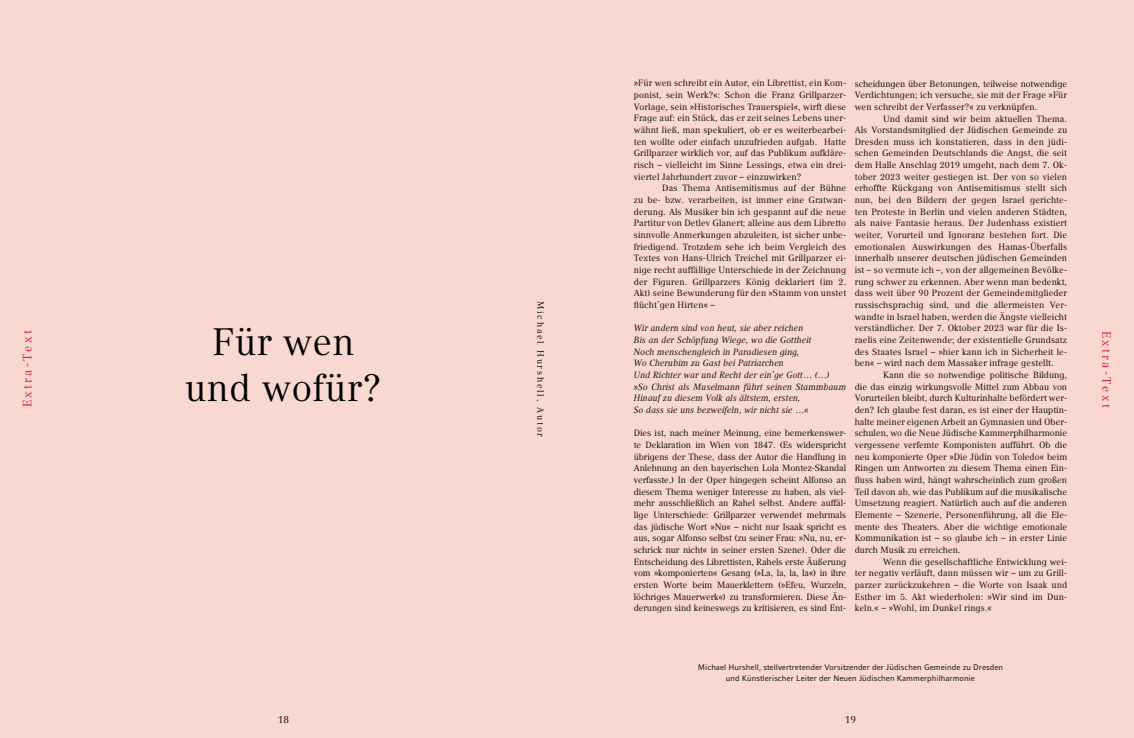
<style>
.page{position:relative;width:1134px;height:738px;background:#fff}
.page>*{position:absolute;margin:0;border:0;box-sizing:border-box;transform-origin:0 0}
.t1{font:38px/46.6px "Compatil Text LT Pro";letter-spacing:.01em;color:#000;text-align:center}
.t2{font:12px "Compatil Text LT Pro";letter-spacing:.2em;color:#d51130}
.t3{font:10px "Compatil Text LT Pro";color:#000}
.t4{font:9px/11.6px "Compatil Text LT Pro";letter-spacing:.01em;color:#000;text-align:justify}
.t5{font:italic 9px/11.6px "Compatil Text LT Pro";letter-spacing:.01em;color:#000}
.t6{font:9px "Compatil Text LT Pro";letter-spacing:.2em;color:#000}
.t7{font:8px/11.6px "Compatil Fact LT Pro";color:#000;text-align:center}
</style>
<div class="page">
<div style="left:0;top:0;width:1134px;height:737px;background:#f8d8d1"></div>
<h2 class="t2" style="left:20px;top:407px;width:78px;rotate:-90deg">Extra-Text</h2>
<h1 class="t1" style="left:185px;top:318px;width:199px">Für wen und wofür?</h1>
<p class="t6" style="left:546px;top:301px;width:137px;rotate:90deg">Michael Hurshell, Autor</p>
<p class="t4" style="left:634px;top:78px;width:214px">»Für wen schreibt ein Autor, ein Librettist, ein Kom&shy;ponist, sein Werk?«: Schon die Franz Grillparzer-Vorlage, sein »Historisches Trauerspiel«, wirft diese Frage auf: ein Stück, das er zeit seines Lebens uner&shy;wähnt ließ, man spekuliert, ob er es weiterbearbei&shy;ten wollte oder einfach unzufrieden aufgab. Hatte Grillparzer wirklich vor, auf das Publikum aufkläre&shy;risch – vielleicht im Sinne Lessings, etwa ein drei&shy;viertel Jahrhundert zuvor – einzuwirken?</p>
<p class="t4" style="left:634px;top:182px;width:214px;text-indent:28px">Das Thema Antisemitismus auf der Bühne zu be- bzw. verarbeiten, ist immer eine Gratwan&shy;derung. Als Musiker bin ich gespannt auf die neue Partitur von Detlev Glanert; alleine aus dem Libretto sinnvolle Anmerkungen abzuleiten, ist sicher unbe&shy;friedigend. Trotzdem sehe ich beim Vergleich des Textes von Hans-Ulrich Treichel mit Grillparzer ei&shy;nige recht auffällige Unterschiede in der Zeichnung der Figuren. Grillparzers König deklariert (im 2.<br>Akt) seine Bewunderung für den »Stamm von unstet flücht’gen Hirten« –</p>
<p class="t5" style="left:634px;top:322px;width:214px">Wir andern sind von heut, sie aber reichen<br>Bis an der Schöpfung Wiege, wo die Gottheit<br>Noch menschengleich in Paradiesen ging,<br>Wo Cherubim zu Gast bei Patriarchen<br>Und Richter war und Recht der ein’ge Gott… (…) »So Christ als Muselmann führt seinen Stammbaum Hinauf zu diesem Volk als ältstem, ersten,<br>So dass sie uns bezweifeln, wir nicht sie …«</p>
<p class="t4" style="left:634px;top:427px;width:214px">Dies ist, nach meiner Meinung, eine bemerkenswer&shy;te Deklaration im Wien von 1847. (Es widerspricht übrigens der These, dass der Autor die Handlung in Anlehnung an den bayerischen Lola Montez-Skandal verfasste.) In der Oper hingegen scheint Alfonso an diesem Thema weniger Interesse zu haben, als viel&shy;mehr ausschließlich an Rahel selbst. Andere auffäl&shy;lige Unterschiede: Grillparzer verwendet mehrmals das jüdische Wort »Nu« – nicht nur Isaak spricht es aus, sogar Alfonso selbst (zu seiner Frau: »Nu, nu, er&shy;schrick nur nicht« in seiner ersten Szene). Oder die Entscheidung des Librettisten, Rahels erste Äußerung vom »komponierten« Gesang (»La, la, la, la«) in ihre ersten Worte beim Mauerklettern (»Efeu, Wurzeln, löchriges Mauerwerk«) zu transformieren. Diese Än&shy;derungen sind keineswegs zu kritisieren, es sind Ent-</p>
<p class="t4" style="left:855px;top:78px;width:214px">scheidungen über Betonungen, teilweise notwendige Verdichtungen; ich versuche, sie mit der Frage »Für wen schreibt der Verfasser?« zu verknüpfen.</p>
<p class="t4" style="left:855px;top:113px;width:214px;text-indent:28px">Und damit sind wir beim aktuellen Thema.<br>Als Vorstandsmitglied der Jüdischen Gemeinde zu Dresden muss ich konstatieren, dass in den jüdi&shy;schen Gemeinden Deutschlands die Angst, die seit dem Halle Anschlag 2019 umgeht, nach dem 7. Ok&shy;tober 2023 weiter gestiegen ist. Der von so vielen erhoffte Rückgang von Antisemitismus stellt sich nun, bei den Bildern der gegen Israel gerichte&shy;ten Proteste in Berlin und vielen anderen Städten, als naive Fantasie heraus. Der Judenhass existiert weiter, Vorurteil und Ignoranz bestehen fort. Die emotionalen Auswirkungen des Hamas-Überfalls innerhalb unserer deutschen jüdischen Gemeinden ist – so vermute ich –, von der allgemeinen Bevölke&shy;rung schwer zu erkennen. Aber wenn man bedenkt, dass weit über 90 Prozent der Gemeindemitglieder russischsprachig sind, und die allermeisten Ver&shy;wandte in Israel haben, werden die Ängste vielleicht verständlicher. Der 7. Oktober 2023 war für die Is&shy;raelis eine Zeitenwende; der existentielle Grundsatz des Staates Israel – »hier kann ich in Sicherheit le&shy;ben« – wird nach dem Massaker infrage gestellt.</p>
<p class="t4" style="left:855px;top:369px;width:214px;text-indent:28px">Kann die so notwendige politische Bildung, die das einzig wirkungsvolle Mittel zum Abbau von Vorurteilen bleibt, durch Kulturinhalte befördert wer&shy;den? Ich glaube fest daran, es ist einer der Hauptin&shy;halte meiner eigenen Arbeit an Gymnasien und Ober&shy;schulen, wo die Neue Jüdische Kammerphilharmonie vergessene verfemte Komponisten aufführt. Ob die neu komponierte Oper »Die Jüdin von Toledo« beim Ringen um Antworten zu diesem Thema einen Ein&shy;fluss haben wird, hängt wahrscheinlich zum großen Teil davon ab, wie das Publikum auf die musikalische Umsetzung reagiert. Natürlich auch auf die anderen Elemente – Szenerie, Personenführung, all die Ele&shy;mente des Theaters. Aber die wichtige emotionale Kommunikation ist – so glaube ich – in erster Linie durch Musik zu erreichen.</p>
<p class="t4" style="left:855px;top:555px;width:214px;text-indent:28px">Wenn die gesellschaftliche Entwicklung wei&shy;ter negativ verläuft, dann müssen wir – um zu Grill&shy;parzer zurückzukehren – die Worte von Isaak und Esther im 5. Akt wiederholen: »Wir sind im Dun&shy;keln.« – »Wohl, im Dunkel rings.«</p>
<p class="t7" style="left:698px;top:660px;width:307px">Michael Hurshell, stellvertretender Vorsitzender der Jüdischen Gemeinde zu Dresden und Künstlerischer Leiter der Neuen Jüdischen Kammerphilharmonie</p>
<p class="t3" style="left:278px;top:712px;width:13px">18</p>
<p class="t3" style="left:845px;top:712px;width:13px">19</p>
<h2 class="t2" style="left:1113px;top:330px;width:78px;rotate:90deg">Extra-Text</h2>
</div>
